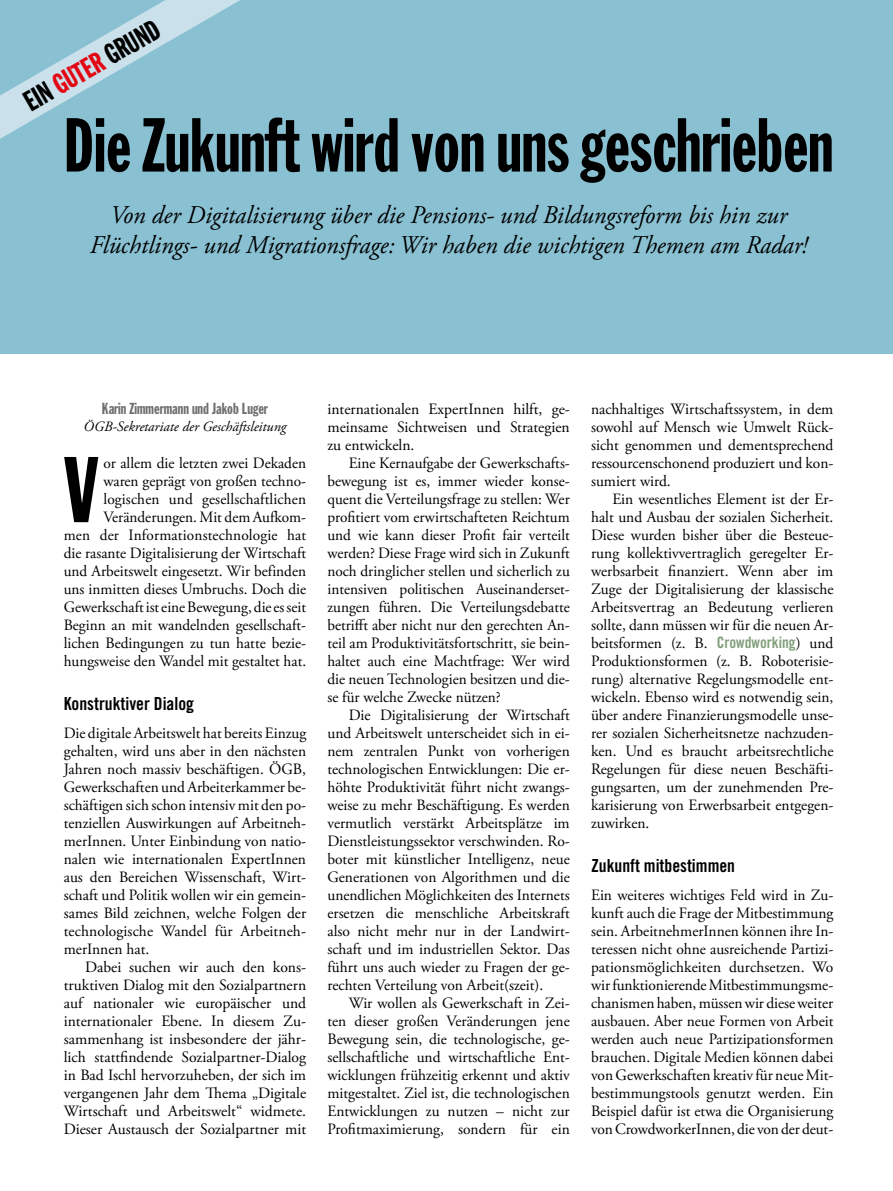
<style>
.page{position:relative;width:893px;height:1191px;background:#fff}
.page>*{position:absolute;margin:0;border:0;box-sizing:border-box;transform-origin:0 0}
.t1{font:91.65px "Franklin Gothic Std Extra Cond";color:#000}
.t2{font:75px "Franklin Gothic Std Extra Cond";color:#000;scale:.95 1}
.t3{font:28.5px "Franklin Gothic Std Extra Cond";color:#000}
.t4{font:italic 25.5px/30px "Adobe Garamond Pro";color:#000;text-align:center}
.t5{font:22.5px "Franklin Gothic Std Extra Cond";color:#000}
.t6{font:18px "Trade Gothic Bold Cond Twenty";color:#000}
.t7{font:15.75px/18px "Adobe Garamond Pro";color:#000;text-align:justify}
.t8{font:15.75px "Franklin Gothic Std Extra Cond";color:#706f6f}
.t9{font:italic 14.25px "Adobe Garamond Pro";color:#000}
.s1{color:#e30613}
.s2{font-size:16.5px;color:#fff}
.s3{font-family:"Trade Gothic Bold Cond Twenty";color:#809f7a}
</style>
<div class="page">
<div style="left:0;top:0;width:893px;height:353px;background:#89c1d3"></div>
<svg style="left:0;top:0;width:240px;height:139px"></svg>
<h3 class="t3" style="left:18px;top:90px;width:154px;rotate:-30deg">EIN <span class="s1">GUTER</span> GRUND</h3>
<h3 class="t5" style="left:45px;top:22px;width:119px"><span class="s2">40</span> Schwerpunkt</h3>
<h2 class="t2" style="left:64px;top:105px;width:812px">Die Zukunft wird von uns geschrieben</h2>
<h3 class="t4" style="left:90px;top:200px;width:719px">Von der Digitalisierung über die Pensions- und Bildungsreform bis hin zur<br>Flüchtlings- und Migrationsfrage: Wir haben die wichtigen Themen am Radar!</h3>
<p class="t8" style="left:102px;top:400px;width:168px">Karin Zimmermann und Jakob Luger</p>
<p class="t9" style="left:84px;top:418px;width:204px">ÖGB-Sekretariate der Geschäftsleitung</p>
<p class="t7" style="left:64px;top:455px;width:244px;text-align:right">or allem die letzten zwei Dekaden<br>waren geprägt von großen techno&shy;logischen und gesellschaftlichen Veränderungen. Mit dem Aufkom-<br>men der Informationstechnologie hat die rasante Digitalisierung der Wirtschaft und Arbeitswelt eingesetzt. Wir befinden uns inmitten dieses Umbruchs. Doch die Gewerkschaft ist eine Bewegung, die es seit Beginn an mit wandelnden gesellschaft&shy;lichen Bedingungen zu tun hatte bezie&shy;hungsweise den Wandel mit gestaltet hat.</p>
<p class="t6" style="left:64px;top:692px;width:132px">Konstruktiver Dialog</p>
<p class="t7" style="left:64px;top:725px;width:244px">Die digitale Arbeitswelt hat bereits Einzug gehalten, wird uns aber in den nächsten Jahren noch massiv beschäftigen. ÖGB, Gewerkschaften und Arbeiterkammer be&shy;schäftigen sich schon intensiv mit den po&shy;tenziellen Auswirkungen auf Arbeitneh&shy;merInnen. Unter Einbindung von natio&shy;nalen wie internationalen ExpertInnen aus den Bereichen Wissenschaft, Wirt&shy;schaft und Politik wollen wir ein gemein&shy;sames Bild zeichnen, welche Folgen der technologische Wandel für Arbeitneh&shy;merInnen hat.</p>
<p class="t7" style="left:64px;top:959px;width:244px;text-indent:21px">Dabei suchen wir auch den kons&shy;truktiven Dialog mit den Sozialpartnern auf nationaler wie europäischer und internationaler Ebene. In diesem Zu&shy;sammenhang ist insbesondere der jähr&shy;lich stattfindende Sozialpartner-Dialog in Bad Ischl hervorzuheben, der sich im vergangenen Jahr dem Thema „Digitale Wirtschaft und Arbeitswelt“ widmete.<br>Dieser Austausch der Sozialpartner mit</p>
<h1 class="t1" style="left:64px;top:441px;width:36px">V</h1>
<p class="t7" style="left:327px;top:401px;width:244px">internationalen ExpertInnen hilft, ge&shy;meinsame Sichtweisen und Strategien zu entwickeln.</p>
<p class="t7" style="left:327px;top:455px;width:244px;text-indent:21px">Eine Kernaufgabe der Gewerkschafts&shy;bewegung ist es, immer wieder konse&shy;quent die Verteilungsfrage zu stellen: Wer profitiert vom erwirtschafteten Reichtum und wie kann dieser Profit fair verteilt werden? Diese Frage wird sich in Zukunft noch dringlicher stellen und sicherlich zu intensiven politischen Auseinanderset&shy;zungen führen. Die Verteilungsdebatte betrifft aber nicht nur den gerechten An&shy;teil am Produktivitätsfortschritt, sie bein&shy;haltet auch eine Machtfrage: Wer wird die neuen Technologien besitzen und die&shy;se für welche Zwecke nützen?</p>
<p class="t7" style="left:327px;top:707px;width:244px;text-indent:21px">Die Digitalisierung der Wirtschaft und Arbeitswelt unterscheidet sich in ei&shy;nem zentralen Punkt von vorherigen technologischen Entwicklungen: Die er&shy;höhte Produktivität führt nicht zwangs&shy;weise zu mehr Beschäftigung. Es werden vermutlich verstärkt Arbeitsplätze im Dienstleistungssektor verschwinden. Ro&shy;boter mit künstlicher Intelligenz, neue Generationen von Algorithmen und die unendlichen Möglichkeiten des Internets ersetzen die menschliche Arbeitskraft also nicht mehr nur in der Landwirt&shy;schaft und im industriellen Sektor. Das führt uns auch wieder zu Fragen der ge&shy;rechten Verteilung von Arbeit(szeit).</p>
<p class="t7" style="left:327px;top:995px;width:244px;text-indent:21px">Wir wollen als Gewerkschaft in Zei&shy;ten dieser großen Veränderungen jene Bewegung sein, die technologische, ge&shy;sellschaftliche und wirtschaftliche Ent&shy;wicklungen frühzeitig erkennt und aktiv mitgestaltet. Ziel ist, die technologischen Entwicklungen zu nutzen – nicht zur Profitmaximierung, sondern für ein</p>
<p class="t7" style="left:591px;top:401px;width:244px">nachhaltiges Wirtschaftssystem, in dem sowohl auf Mensch wie Umwelt Rück&shy;sicht genommen und dementsprechend ressourcenschonend produziert und kon&shy;sumiert wird.</p>
<p class="t7" style="left:591px;top:491px;width:244px;text-indent:21px">Ein wesentliches Element ist der Er&shy;halt und Ausbau der sozialen Sicherheit.<br>Diese wurden bisher über die Besteue&shy;rung kollektivvertraglich geregelter Er&shy;werbsarbeit finanziert. Wenn aber im Zuge der Digitalisierung der klassische Arbeitsvertrag an Bedeutung verlieren sollte, dann müssen wir für die neuen Ar&shy;beitsformen (z. B. <span class="s3">Crowdworking</span>) und Produktionsformen (z. B. Roboterisie&shy;rung) alternative Regelungsmodelle ent&shy;wickeln. Ebenso wird es notwendig sein, über andere Finanzierungsmodelle unse&shy;rer sozialen Sicherheitsnetze nachzuden&shy;ken. Und es braucht arbeitsrechtliche Regelungen für diese neuen Beschäfti&shy;gungsarten, um der zunehmenden Pre&shy;karisierung von Erwerbsarbeit entgegen&shy;zuwirken.</p>
<p class="t6" style="left:591px;top:854px;width:146px">Zukunft mitbestimmen</p>
<p class="t7" style="left:591px;top:887px;width:244px">Ein weiteres wichtiges Feld wird in Zu&shy;kunft auch die Frage der Mitbestimmung sein. ArbeitnehmerInnen können ihre In&shy;teressen nicht ohne ausreichende Partizi&shy;pationsmöglichkeiten durchsetzen. Wo wir funktionierende Mitbestimmungsme&shy;chanismen haben, müssen wir diese weiter ausbauen. Aber neue Formen von Arbeit werden auch neue Partizipationsformen brauchen. Digitale Medien können dabei von Gewerkschaften kreativ für neue Mit&shy;bestimmungstools genutzt werden. Ein Beispiel dafür ist etwa die Organisierung von CrowdworkerInnen, die von der deut-</p>
</div>
